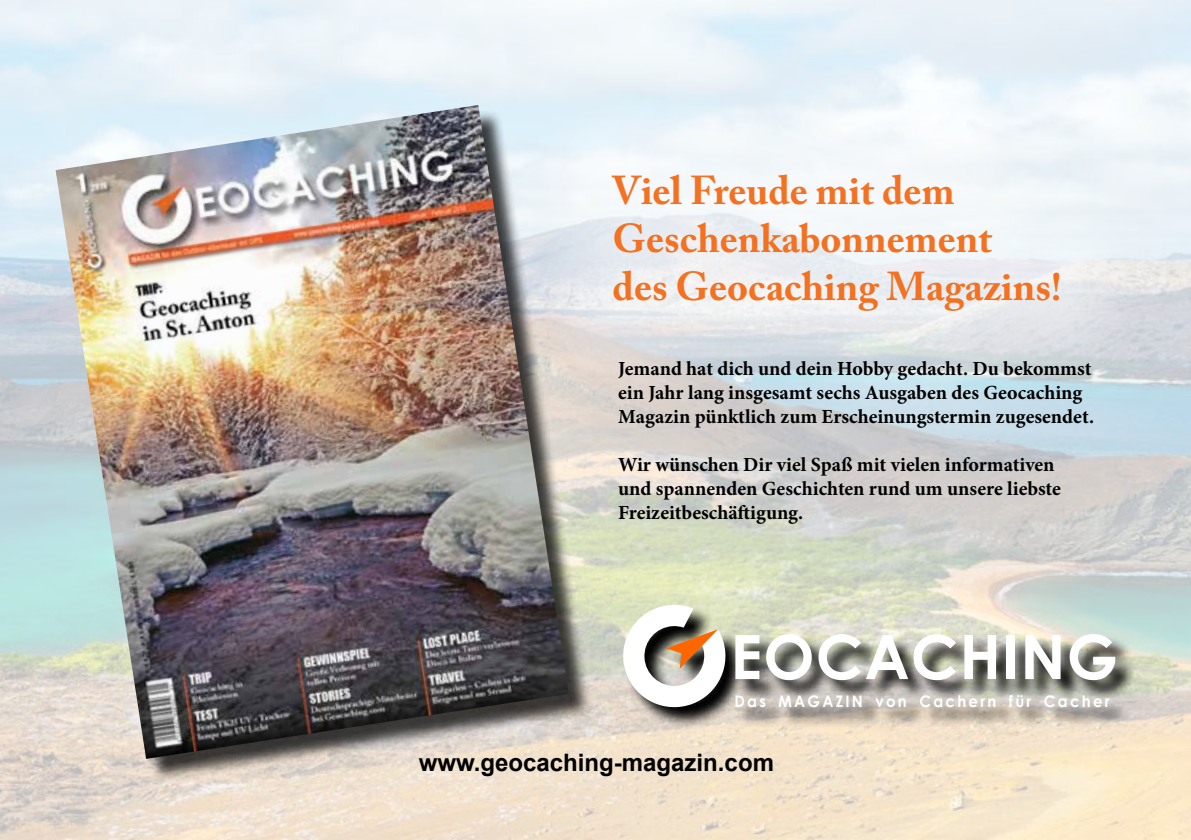
<style>
.page{position:relative;width:1191px;height:840px;background:#fff}
.page>*{position:absolute;margin:0;border:0;box-sizing:border-box;transform-origin:0 0}
.t1{font:700 61.2px "Century Gothic";letter-spacing:.015em;color:#fff}
.t2{font:700 40px/48px "Adobe Caslon Pro";color:#f37121}
.t3{font:700 24px "Arial";color:#000}
.t4{font:700 20px/24px "Minion Pro";color:#000}
.t5{font:700 15.8px "Century Gothic";letter-spacing:.15em;color:#fff;scale:.94 1}
</style>
<div class="page">
<svg style="left:532px;top:95px;width:606px;height:295px;fill:#edf2f6"></svg>
<div style="left:59px;top:109px;width:534px;height:673px;background:#000;opacity:.75"></div>
<img style="left:56px;top:105px;width:513px;height:653px">
<svg style="left:624px;top:605px;width:512px;height:123px;background:#b3b1a5"></svg>
<svg style="left:621px;top:604px;width:106px;height:104px"></svg>
<h2 class="t2" style="left:612px;top:166px;width:450px">Viel Freude mit dem<br>Geschenkabonnement<br>des Geocaching Magazins!</h2>
<p class="t4" style="left:618px;top:356px;width:477px">Jemand hat dich und dein Hobby gedacht. Du bekommst ein Jahr lang insgesamt sechs Ausgaben des Geocaching<br>Magazin pünktlich zum Erscheinungstermin zugesendet.</p>
<p class="t4" style="left:618px;top:452px;width:444px">Wir wünschen Dir viel Spaß mit vielen informativen und spannenden Geschichten rund um unsere liebste<br>Freizeitbeschäftigung.</p>
<h1 class="t1" style="left:730px;top:610px;width:389px">EOCACHING</h1>
<p class="t5" style="left:734px;top:688px;width:400px">Das MAGAZIN von Cachern für Cacher</p>
<p class="t3" style="left:419px;top:745px;width:357px">www.geocaching-magazin.com</p>
</div>
